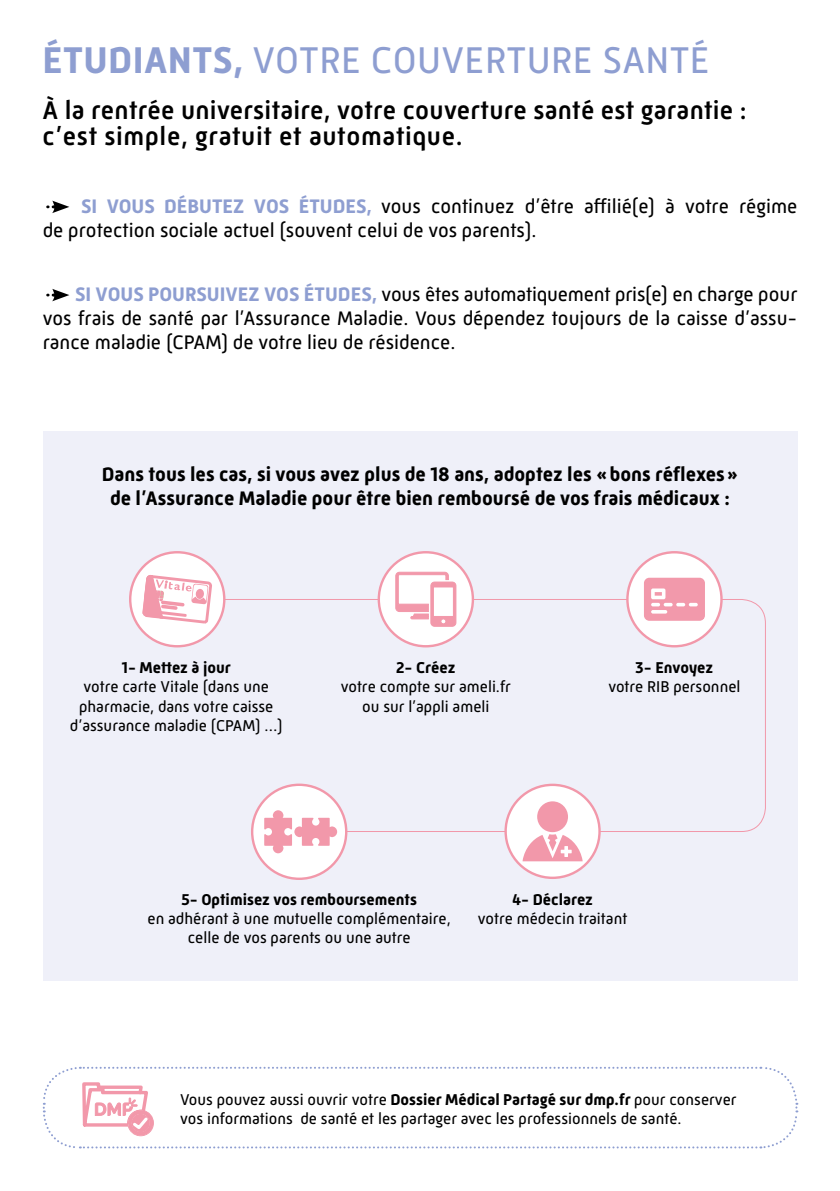
<style>
.page{position:relative;width:840px;height:1191px;background:#fff}
.page>*{position:absolute;margin:0;border:0;box-sizing:border-box;transform-origin:0 0}
.t1{font:38px "Mic 32 New";letter-spacing:.01em;color:#8e9ed1}
.t2{font:500 26px/26px "Mic 32 New";letter-spacing:.01em;color:#000}
.t3{font:20px/24px "Mic 32 New";color:#000}
.t4{font:700 20px/24px "Mic 32 New";color:#000;text-align:center}
.t5{font:16px/19.2px "Mic 32 New";color:#000;text-align:center}
.t6{font:700 16px "Mic 32 New";color:#000}
.s1{font-weight:700}
.s2{font-weight:700;color:#8e9ed1}
</style>
<div class="page">
<div style="left:43px;top:431px;width:754px;height:549px;background:#eff0f9"></div>
<svg style="left:46px;top:201px;width:23px;height:12px"></svg>
<svg style="left:46px;top:289px;width:23px;height:12px"></svg>
<svg style="left:161px;top:598px;width:605px;height:234px"></svg>
<div style="left:627px;top:552px;width:94px;height:94px;background:#fff;border-radius:50%"></div>
<svg style="left:644px;top:578px;width:60px;height:43px;background:#f3a4b4"></svg>
<hr style="left:650px;top:610px;width:17px;height:3px;background:#fff;border-radius:2px">
<div style="left:626px;top:551px;width:96px;height:96px;border:2px solid #f298aa;border-radius:50%"></div>
<div style="left:378px;top:552px;width:94px;height:94px;background:#fff;border-radius:50%"></div>
<svg style="left:395px;top:571px;width:61px;height:56px"></svg>
<div style="left:377px;top:551px;width:97px;height:96px;border:2px solid #f298aa;border-radius:50%"></div>
<div style="left:130px;top:552px;width:94px;height:94px;background:#fff;border-radius:50%"></div>
<svg style="left:142px;top:575px;width:70px;height:49px"></svg>
<div style="left:129px;top:551px;width:96px;height:96px;border:2px solid #f298aa;border-radius:50%"></div>
<div style="left:505px;top:785px;width:94px;height:93px;background:#fff;border-radius:50%"></div>
<svg style="left:522px;top:801px;width:60px;height:60px"></svg>
<div style="left:504px;top:783px;width:96px;height:96px;border:2px solid #f298aa;border-radius:50%"></div>
<div style="left:252px;top:784px;width:94px;height:94px;background:#fff;border-radius:50%"></div>
<svg style="left:264px;top:810px;width:73px;height:43px"></svg>
<div style="left:251px;top:783px;width:96px;height:97px;border:2px solid #f298aa;border-radius:50%"></div>
<svg style="left:42px;top:1066px;width:756px;height:83px"></svg>
<div style="left:128px;top:1110px;width:25px;height:25px;border:4px solid #f298aa;border-radius:50%"></div>
<h1 class="t1" style="left:43px;top:38px;width:668px"><span class="s1">ÉTUDIANTS,</span> VOTRE COUVERTURE SANTÉ</h1>
<h2 class="t2" style="left:43px;top:97px;width:705px">À la rentrée universitaire, votre couverture santé est garantie : c’est simple, gratuit et automatique.</h2>
<p class="t3" style="left:43px;top:194px;width:755px;text-indent:38px"><span class="s2">SI VOUS DÉBUTEZ VOS ÉTUDES,</span> vous continuez d’être affilié(e) à votre régime de protection sociale actuel (souvent celui de vos parents).</p>
<p class="t3" style="left:43px;top:282px;width:755px;text-align:justify;text-indent:32px"><span class="s2">SI VOUS POURSUIVEZ VOS ÉTUDES,</span> vous êtes automatiquement pris(e) en charge pour vos frais de santé par l’Assurance Maladie. Vous dépendez toujours de la caisse d’assu&shy;rance maladie (CPAM) de votre lieu de résidence.</p>
<p class="t4" style="left:102px;top:462px;width:637px">Dans tous les cas, si vous avez plus de 18 ans, adoptez les «bons réflexes» de l’Assurance Maladie pour être bien remboursé de vos frais médicaux :</p>
<p class="t6" style="left:121px;top:658px;width:111px">1- Mettez à jour</p>
<p class="t5" style="left:70px;top:677px;width:214px">votre carte Vitale (dans une pharmacie, dans votre caisse d’assurance maladie (CPAM) …)</p>
<p class="t6" style="left:396px;top:658px;width:61px">2- Créez</p>
<p class="t5" style="left:340px;top:677px;width:171px">votre compte sur ameli.fr ou sur l’appli ameli</p>
<p class="t6" style="left:635px;top:658px;width:79px">3- Envoyez</p>
<p class="t5" style="left:608px;top:677px;width:133px">votre RIB personnel</p>
<p class="t6" style="left:181px;top:890px;width:237px">5- Optimisez vos remboursements</p>
<p class="t5" style="left:147px;top:909px;width:305px">en adhérant à une mutuelle complémentaire, celle de vos parents ou une autre</p>
<p class="t6" style="left:512px;top:890px;width:82px">4- Déclarez</p>
<p class="t5" style="left:477px;top:909px;width:151px">votre médecin traitant</p>
<p class="t5" style="left:180px;top:1090px;width:557px;text-align:left">Vous pouvez aussi ouvrir votre <span class="s1">Dossier Médical Partagé sur dmp.fr</span> pour conserver vos informations de santé et les partager avec les professionnels de santé.</p>
</div>
